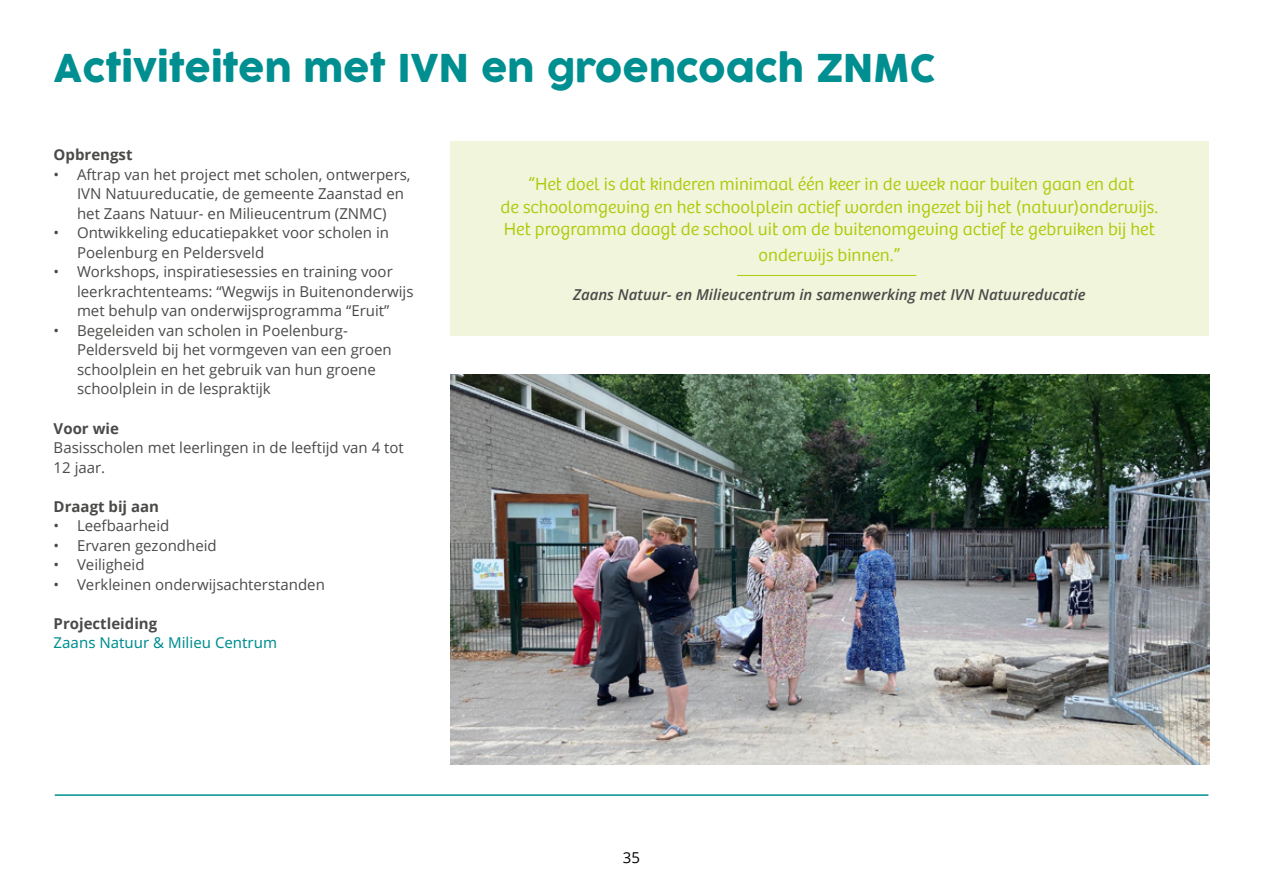
<style>
.page{position:relative;width:1263px;height:893px;background:#fff}
.page>*{position:absolute;margin:0;border:0;box-sizing:border-box;transform-origin:0 0}
.t1{font:37.5px "COCOGOOSE";color:#008f91}
.t2{font:300 18px/22.5px "Bree";color:#afca0b;text-align:center}
.t3{font:15px/19.5px "Open Sans";color:#4a4a49}
.t4{font:italic 600 15px "Open Sans";color:#4a4a49}
.t5{font:700 15px "Open Sans";color:#4a4a49}
.t6{font:15px "Noto Sans";color:#008f91}
.t7{font:15px "Open Sans";color:#000}
</style>
<div class="page">
<div style="left:450px;top:141px;width:758px;height:195px;background:#f1f5db"></div>
<hr style="left:737px;top:275px;width:179px;height:1px;background:#afca0b">
<hr style="left:55px;top:794px;width:1153px;height:2px;background:#008f91">
<img style="left:450px;top:374px;width:760px;height:390px">
<h1 class="t1" style="left:54px;top:40px;width:884px">Activiteiten met IVN en groencoach ZNMC</h1>
<p class="t5" style="left:54px;top:144px;width:80px">Opbrengst</p>
<p class="t3" style="left:77px;top:164px;width:335px;text-indent:-23px">• Aftrap van het project met scholen, ontwerpers,<br>IVN Natuureducatie, de gemeente Zaanstad en het Zaans Natuur- en Milieucentrum (ZNMC)</p>
<p class="t3" style="left:77px;top:223px;width:313px;text-indent:-23px">• Ontwikkeling educatiepakket voor scholen in<br>Poelenburg en Peldersveld</p>
<p class="t3" style="left:77px;top:262px;width:338px;text-indent:-23px">• Workshops, inspiratiesessies en training voor leerkrachtenteams: “Wegwijs in Buitenonderwijs met behulp van onderwijsprogramma “Eruit”</p>
<p class="t3" style="left:77px;top:320px;width:316px;text-indent:-23px">• Begeleiden van scholen in Poelenburg-Peldersveld bij het vormgeven van een groen schoolplein en het gebruik van hun groene schoolplein in de lespraktijk</p>
<p class="t5" style="left:54px;top:417px;width:67px">Voor wie</p>
<p class="t3" style="left:54px;top:437px;width:352px">Basisscholen met leerlingen in de leeftijd van 4 tot<br>12 jaar.</p>
<p class="t5" style="left:54px;top:495px;width:107px">Draagt bij aan</p>
<p class="t3" style="left:54px;top:515px;width:117px">• Leefbaarheid</p>
<p class="t3" style="left:54px;top:535px;width:165px">• Ervaren gezondheid</p>
<p class="t3" style="left:54px;top:554px;width:92px">• Veiligheid</p>
<p class="t3" style="left:54px;top:574px;width:273px">• Verkleinen onderwijsachterstanden</p>
<p class="t5" style="left:54px;top:612px;width:105px">Projectleiding</p>
<p class="t6" style="left:54px;top:632px;width:225px">Zaans Natuur &amp; Milieu Centrum</p>
<p class="t2" style="left:501px;top:173px;width:659px">“Het doel is dat kinderen minimaal één keer in de week naar buiten gaan en dat<br>de schoolomgeving en het schoolplein actief worden ingezet bij het (natuur)onderwijs.<br>Het programma daagt de school uit om de buitenomgeving actief te gebruiken bij het</p>
<p class="t2" style="left:759px;top:244px;width:143px">onderwijs binnen.”</p>
<p class="t4" style="left:573px;top:284px;width:514px">Zaans Natuur- en Milieucentrum in samenwerking met IVN Natuureducatie</p>
<p class="t7" style="left:623px;top:847px;width:19px">35</p>
</div>
